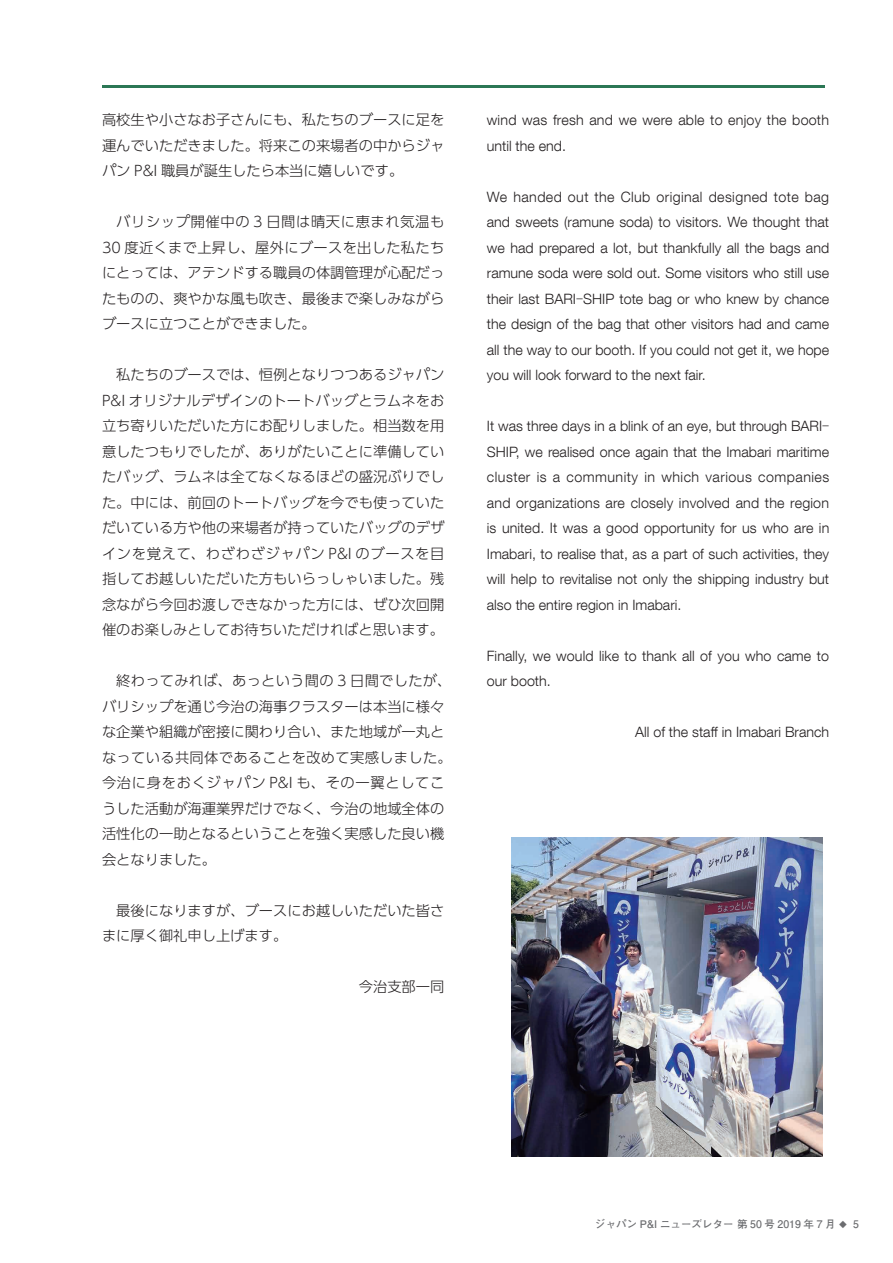
<style>
.page{position:relative;width:893px;height:1263px;background:#fff}
.page>*{position:absolute;margin:0;border:0;box-sizing:border-box;transform-origin:0 0}
.t1{font:300 14.25px/25.5px "Helvetica Neue LT Com";color:#231f20}
.t2{font:300 14.25px/25.5px "UD Shin Go Pro";color:#231f20;text-align:justify}
.t3{font:700 10.5px "Futo Go B101 Pro";color:#6c6d70}
.s1{font-family:"MS Mincho";font-weight:400}
</style>
<div class="page">
<hr style="left:102px;top:85px;width:723px;height:2px;background:#2b7755">
<img style="left:512px;top:838px;width:310px;height:319px">
<p class="t2" style="left:102px;top:107px;width:344px">高校生や小さなお子さんにも、私たちのブースに足を運んでいただきました。将来この来場者の中からジャパン P&amp;I 職員が誕生したら本当に嬉しいです。</p>
<p class="t2" style="left:102px;top:209px;width:344px;text-indent:14px">バリシップ開催中の 3 日間は晴天に恵まれ気温も30 度近くまで上昇し、屋外にブースを出した私たちにとっては、アテンドする職員の体調管理が心配だったものの、爽やかな風も吹き、最後まで楽しみながらブースに立つことができました。</p>
<p class="t2" style="left:102px;top:362px;width:344px;text-indent:14px">私たちのブースでは、恒例となりつつあるジャパンP&amp;I オリジナルデザインのトートバッグとラムネをお立ち寄りいただいた方にお配りしました。相当数を用意したつもりでしたが、ありがたいことに準備していたバッグ、ラムネは全てなくなるほどの盛況ぶりでした。中には、前回のトートバッグを今でも使っていただいている方や他の来場者が持っていたバッグのデザインを覚えて、わざわざジャパン P&amp;I のブースを目指してお越しいただいた方もいらっしゃいました。残念ながら今回お渡しできなかった方には、ぜひ次回開催のお楽しみとしてお待ちいただければと思います。</p>
<p class="t2" style="left:102px;top:667px;width:351px;text-align:left;text-indent:14px">終わってみれば、あっという間の 3 日間でしたが、バリシップを通じ今治の海事クラスターは本当に様々な企業や組織が密接に関わり合い、また地域が一丸となっている共同体であることを改めて実感しました。今治に身をおくジャパン P&amp;I も、その一翼としてこうした活動が海運業界だけでなく、今治の地域全体の活性化の一助となるということを強く実感した良い機会となりました。</p>
<p class="t2" style="left:102px;top:897px;width:344px;text-indent:14px">最後になりますが、ブースにお越しいただいた皆さまに厚く御礼申し上げます。</p>
<p class="t2" style="left:359px;top:973px;width:87px">今治支部一同</p>
<p class="t1" style="left:487px;top:107px;width:344px">wind was fresh and we were able to enjoy the booth until the end.</p>
<p class="t1" style="left:487px;top:183px;width:344px;text-align:justify">We handed out the Club original designed tote bag and sweets (ramune soda) to visitors. We thought that we had prepared a lot, but thankfully all the bags and ramune soda were sold out. Some visitors who still use their last BARI<span class="s1">-</span>SHIP tote bag or who knew by chance the design of the bag that other visitors had and came all the way to our booth. If you could not get it, we hope you will look forward to the next fair.</p>
<p class="t1" style="left:487px;top:413px;width:344px;text-align:justify">It was three days in a blink of an eye, but through BARI<span class="s1">-</span>SHIP, we realised once again that the Imabari maritime cluster is a community in which various companies and organizations are closely involved and the region is united. It was a good opportunity for us who are in Imabari, to realise that, as a part of such activities, they will help to revitalise not only the shipping industry but also the entire region in Imabari.</p>
<p class="t1" style="left:487px;top:642px;width:344px">Finally, we would like to thank all of you who came to our booth.</p>
<p class="t1" style="left:635px;top:719px;width:195px">All of the staff in Imabari Branch</p>
<p class="t3" style="left:595px;top:1216px;width:242px">ジャパン P&amp;I ニューズレター 第 50 号 2019 年 7 月</p>
<p class="t3" style="left:853px;top:1216px;width:7px">5</p>
</div>
